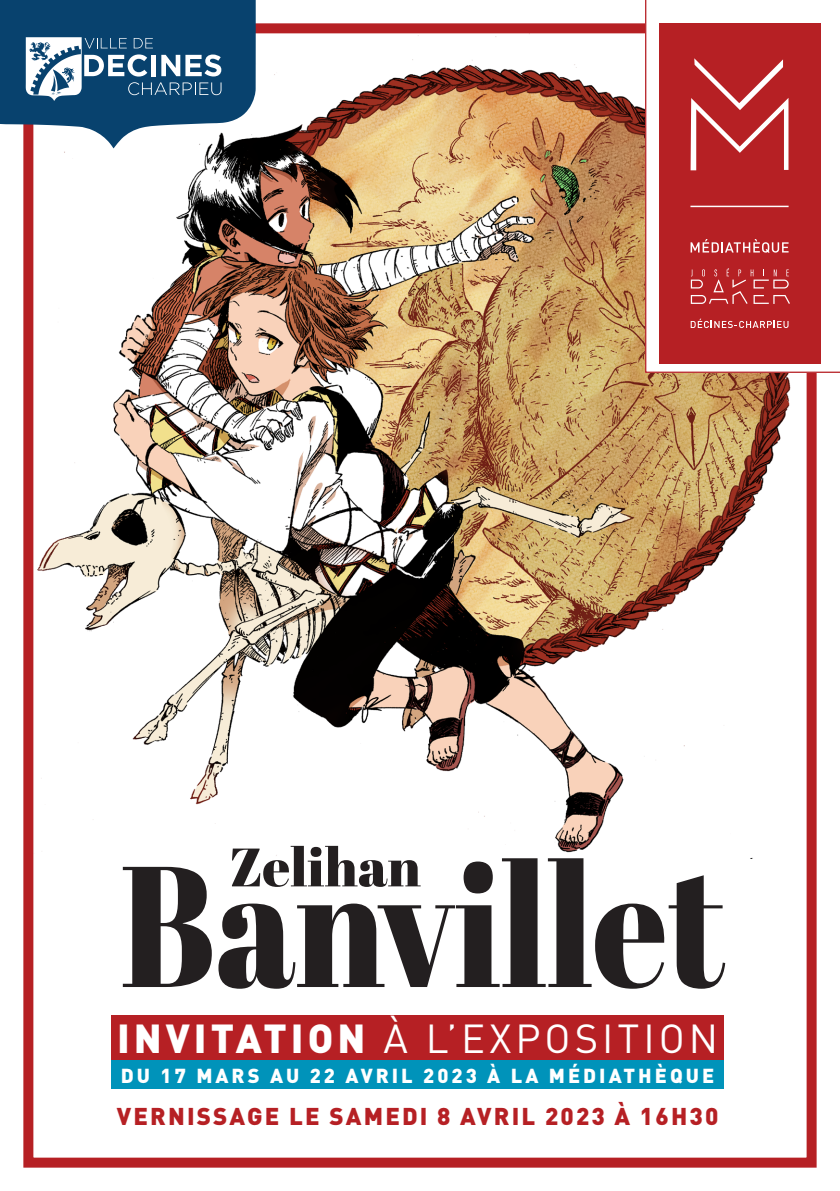
<style>
.page{position:relative;width:840px;height:1191px;background:#fff}
.page>*{position:absolute;margin:0;border:0;box-sizing:border-box;transform-origin:0 0}
.t1{font:171.6px "Abril Fatface";color:#231f20;scale:.85 1}
.t2{font:54px "Abril Fatface";color:#231f20}
.t3{font:40px "DIN";letter-spacing:.1em;color:#fff}
.t4{font:900 24px "DIN";letter-spacing:.09em;color:#b62024}
.t5{font:900 20px "DIN";letter-spacing:.15em;color:#fff}
.s1{font-weight:900}
</style>
<div class="page">
<img style="left:37px;top:34px;width:754px;height:824px">
<div style="left:23px;top:23px;width:793px;height:1144px;border:10px solid #b62024"></div>
<svg style="left:0;top:0;width:255px;height:148px"></svg>
<svg style="left:644px;top:0;width:195px;height:373px"></svg>
<div style="left:658px;top:23px;width:161px;height:341px;background:#b62024"></div>
<hr style="left:690px;top:206px;width:98px;height:1px;background:#fff">
<svg style="left:690px;top:58px;width:98px;height:112px"></svg>
<svg style="left:690px;top:239px;width:98px;height:14px"></svg>
<svg style="left:690px;top:319px;width:98px;height:9px"></svg>
<svg style="left:690px;top:268px;width:99px;height:36px"></svg>
<div style="left:111px;top:1015px;width:612px;height:45px;background:#b62024"></div>
<div style="left:111px;top:1060px;width:612px;height:29px;background:#0093ba"></div>
<p class="t2" style="left:229px;top:829px;width:193px">Zelihan</p>
<p class="t1" style="left:120px;top:805px;width:713px">Banvillet</p>
<p class="t3" style="left:117px;top:1013px;width:602px"><span class="s1">INVITATION</span> À L’EXPOSITION</p>
<p class="t5" style="left:121px;top:1062px;width:594px">DU 17 MARS AU 22 AVRIL 2023 À LA MÉDIATHÈQUE</p>
<p class="t4" style="left:117px;top:1099px;width:602px">VERNISSAGE LE SAMEDI 8 AVRIL 2023 À 16H30</p>
</div>
